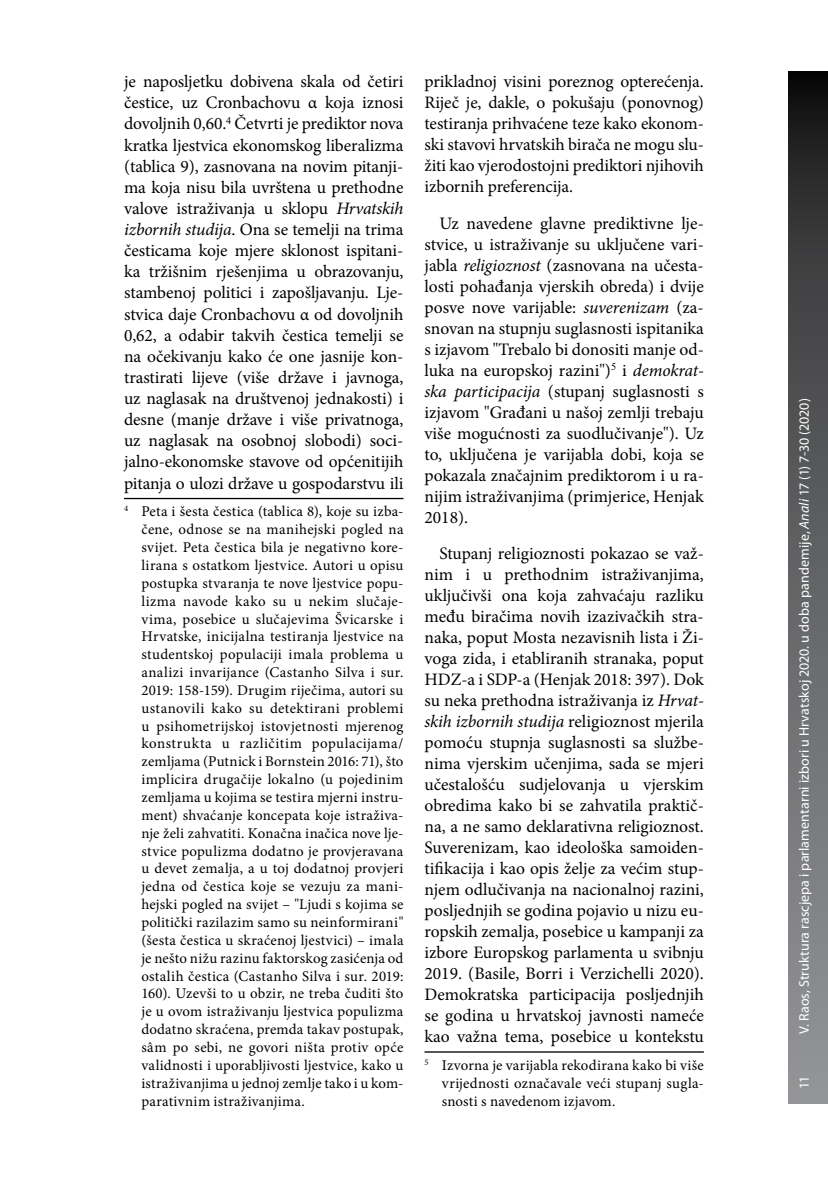
<style>
.page{position:relative;width:828px;height:1180px;background:#fff}
.page>*{position:absolute;margin:0;border:0;box-sizing:border-box;transform-origin:0 0}
.t1{font:17.5px/21px "Minion Pro";letter-spacing:-.005em;color:#000;text-align:justify}
.t2{font:14.88px/17.8px "Minion Pro";letter-spacing:.015em;color:#000;text-align:justify}
.t3{font:14px "Myriad Pro";letter-spacing:.01em;color:#fff}
.s1{font-style:italic}
</style>
<div class="page">
<svg style="left:788px;top:71px;width:40px;height:1032px;background:#5e5f61"></svg>
<hr style="left:124px;top:498px;width:279px;height:1px;background:#000">
<hr style="left:424px;top:1051px;width:280px;height:1px;background:#000">
<p class="t1" style="left:124px;top:71px;width:281px">je naposljetku dobivena skala od četiri čestice, uz Cronbachovu α koja iznosi dovoljnih 0,60.<sup>4</sup> Četvrti je prediktor nova kratka ljestvica ekonomskog liberalizma (tablica 9), zasnovana na novim pitanji&shy;ma koja nisu bila uvrštena u prethodne valove istraživanja u sklopu <span class="s1">Hrvatskih izbornih studija</span>. Ona se temelji na trima česticama koje mjere sklonost ispitani&shy;ka tržišnim rješenjima u obrazovanju, stambenoj politici i zapošljavanju. Lje&shy;stvica daje Cronbachovu α od dovoljnih 0,62, a odabir takvih čestica temelji se na očekivanju kako će one jasnije kon&shy;trastirati lijeve (više države i javnoga, uz naglasak na društvenoj jednakosti) i desne (manje države i više privatnoga, uz naglasak na osobnoj slobodi) soci&shy;jalno-ekonomske stavove od općenitijih pitanja o ulozi države u gospodarstvu ili</p>
<p class="t2" style="left:141px;top:503px;width:263px;text-indent:-17px"><sup>4</sup> Peta i šesta čestica (tablica 8), koje su izba&shy;čene, odnose se na manihejski pogled na svijet. Peta čestica bila je negativno kore&shy;lirana s ostatkom ljestvice. Autori u opisu postupka stvaranja te nove ljestvice popu&shy;lizma navode kako su u nekim slučaje&shy;vima, posebice u slučajevima Švicarske i Hrvatske, inicijalna testiranja ljestvice na studentskoj populaciji imala problema u analizi invarijance (Castanho Silva i sur.<br>2019: 158-159). Drugim riječima, autori su ustanovili kako su detektirani problemi u psihometrijskoj istovjetnosti mjerenog konstrukta u različitim populacijama/ zemljama (Putnick i Bornstein 2016: 71), što implicira drugačije lokalno (u pojedinim zemljama u kojima se testira mjerni instru&shy;ment) shvaćanje koncepata koje istraživa&shy;nje želi zahvatiti. Konačna inačica nove lje&shy;stvice populizma dodatno je provjeravana u devet zemalja, a u toj dodatnoj provjeri jedna od čestica koje se vezuju za mani&shy;hejski pogled na svijet – "Ljudi s kojima se politički razilazim samo su neinformirani" (šesta čestica u skraćenoj ljestvici) – imala je nešto nižu razinu faktorskog zasićenja od ostalih čestica (Castanho Silva i sur. 2019:<br>160). Uzevši to u obzir, ne treba čuditi što je u ovom istraživanju ljestvica populizma dodatno skraćena, premda takav postupak, sâm po sebi, ne govori ništa protiv opće validnosti i uporabljivosti ljestvice, kako u istraživanjima u jednoj zemlje tako i u kom&shy;parativnim istraživanjima.</p>
<p class="t1" style="left:424px;top:71px;width:281px">prikladnoj visini poreznog opterećenja.<br>Riječ je, dakle, o pokušaju (ponovnog) testiranja prihvaćene teze kako ekonom&shy;ski stavovi hrvatskih birača ne mogu slu&shy;žiti kao vjerodostojni prediktori njihovih izbornih preferencija.</p>
<p class="t1" style="left:424px;top:212px;width:281px;text-indent:15px">Uz navedene glavne prediktivne lje&shy;stvice, u istraživanje su uključene vari&shy;jabla <span class="s1">religioznost</span> (zasnovana na učesta&shy;losti pohađanja vjerskih obreda) i dvije posve nove varijable: <span class="s1">suverenizam</span> (za&shy;snovan na stupnju suglasnosti ispitanika s izjavom "Trebalo bi donositi manje od&shy;luka na europskoj razini")<sup>5</sup> i <span class="s1">demokrat&shy;ska participacija</span> (stupanj suglasnosti s izjavom "Građani u našoj zemlji trebaju više mogućnosti za suodlučivanje"). Uz to, uključena je varijabla dobi, koja se pokazala značajnim prediktorom i u ra&shy;nijim istraživanjima (primjerice, Henjak 2018).</p>
<p class="t1" style="left:424px;top:543px;width:281px;text-indent:15px">Stupanj religioznosti pokazao se važ&shy;nim i u prethodnim istraživanjima, uključivši ona koja zahvaćaju razliku među biračima novih izazivačkih stra&shy;naka, poput Mosta nezavisnih lista i Ži&shy;voga zida, i etabliranih stranaka, poput HDZ-a i SDP-a (Henjak 2018: 397). Dok su neka prethodna istraživanja iz <span class="s1">Hrvat&shy;skih izbornih studija</span> religioznost mjerila pomoću stupnja suglasnosti sa službe&shy;nima vjerskim učenjima, sada se mjeri učestalošću sudjelovanja u vjerskim obredima kako bi se zahvatila praktič&shy;na, a ne samo deklarativna religioznost.<br>Suverenizam, kao ideološka samoiden&shy;tifikacija i kao opis želje za većim stup&shy;njem odlučivanja na nacionalnoj razini, posljednjih se godina pojavio u nizu eu&shy;ropskih zemalja, posebice u kampanji za izbore Europskog parlamenta u svibnju 2019. (Basile, Borri i Verzichelli 2020).<br>Demokratska participacija posljednjih se godina u hrvatskoj javnosti nameće kao važna tema, posebice u kontekstu</p>
<p class="t2" style="left:442px;top:1056px;width:263px;text-indent:-17px"><sup>5</sup> Izvorna je varijabla rekodirana kako bi više vrijednosti označavale veći stupanj sugla&shy;snosti s navedenom izjavom.</p>
<p class="t3" style="left:795px;top:1034px;width:637px;rotate:-90deg">V. Raos, Struktura rascjepa i parlamentarni izbori u Hrvatskoj 2020. u doba pandemije, <span class="s1">Anali</span> 17 (1) 7-30 (2020)</p>
<p class="t3" style="left:795px;top:1088px;width:15px;rotate:-90deg">11</p>
</div>
